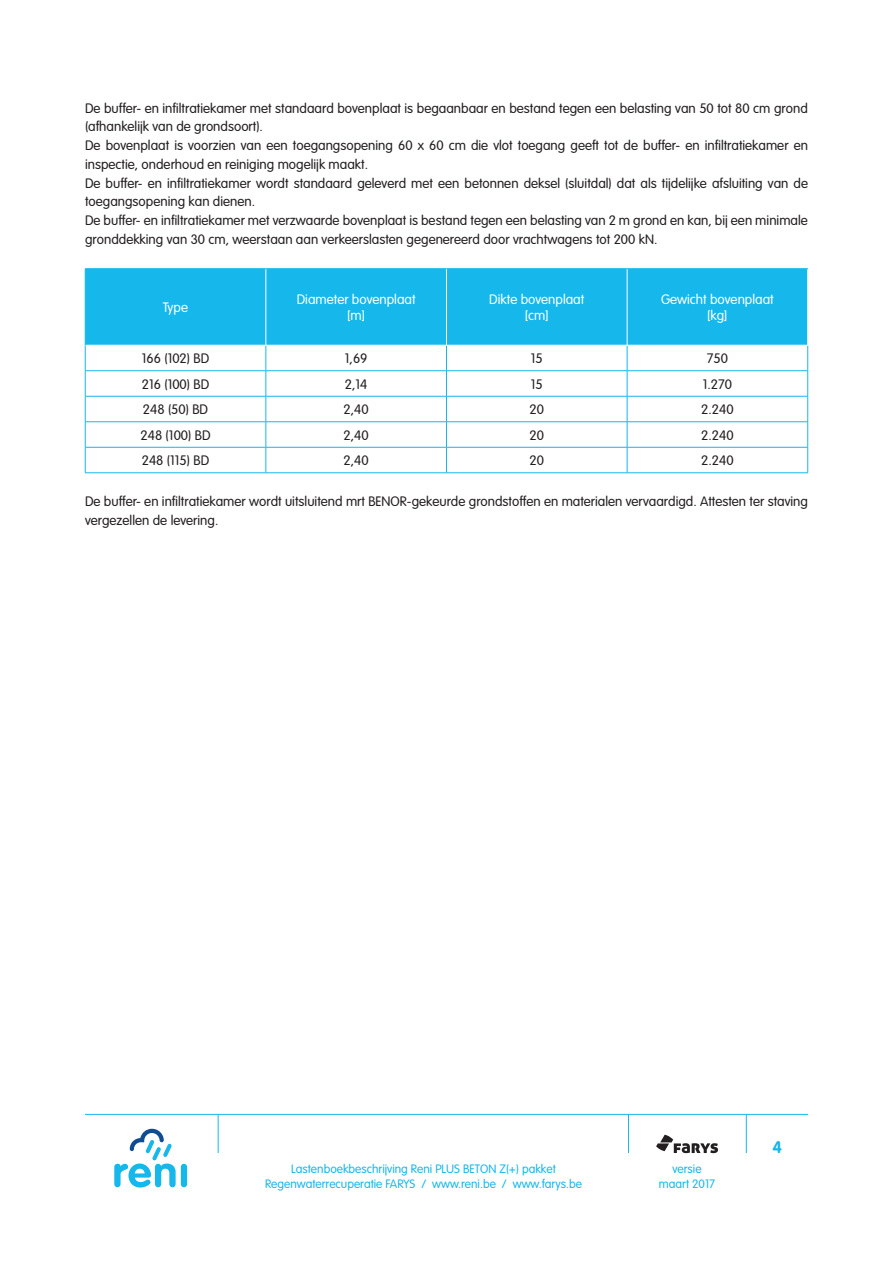
<style>
.page{position:relative;width:893px;height:1263px;background:#fff}
.page>*{position:absolute;margin:0;border:0;box-sizing:border-box;transform-origin:0 0}
.t1{font:700 16.5px "VAG Rounded Std";color:#16b7eb}
.Bodycopy{font:300 13.5px/18.8px "VAG Rounded Std";color:#231f20}
.t2{font:300 13.5px "VAG Rounded Std";color:#fff}
.t3{font:300 12px/15px "VAG Rounded Std";color:#16b7eb;text-align:center}
</style>
<div class="page">
<hr style="left:85px;top:1114px;width:723px;height:1px;background:#16b7eb">
<div style="left:181px;top:1164px;width:6px;height:23px;background:#16b7eb;border-radius:3px"></div>
<svg style="left:114px;top:1129px;width:62px;height:58px"></svg>
<hr style="left:218px;top:1114px;width:1px;height:39px;background:#16b7eb">
<hr style="left:746px;top:1114px;width:1px;height:39px;background:#16b7eb">
<hr style="left:628px;top:1114px;width:1px;height:39px;background:#16b7eb">
<svg style="left:656px;top:1135px;width:62px;height:18px"></svg>
<div style="left:86px;top:269px;width:721px;height:76px;background:#16b7eb"></div>
<hr style="left:85px;top:370px;width:181px;height:1px;background:#16b7eb">
<hr style="left:266px;top:370px;width:180px;height:1px;background:#16b7eb">
<hr style="left:446px;top:370px;width:181px;height:1px;background:#16b7eb">
<hr style="left:627px;top:370px;width:181px;height:1px;background:#16b7eb">
<hr style="left:85px;top:396px;width:181px;height:1px;background:#16b7eb">
<hr style="left:266px;top:396px;width:180px;height:1px;background:#16b7eb">
<hr style="left:446px;top:396px;width:181px;height:1px;background:#16b7eb">
<hr style="left:627px;top:396px;width:181px;height:1px;background:#16b7eb">
<hr style="left:85px;top:421px;width:181px;height:1px;background:#16b7eb">
<hr style="left:266px;top:421px;width:180px;height:1px;background:#16b7eb">
<hr style="left:446px;top:421px;width:181px;height:1px;background:#16b7eb">
<hr style="left:627px;top:421px;width:181px;height:1px;background:#16b7eb">
<hr style="left:85px;top:447px;width:181px;height:1px;background:#16b7eb">
<svg style="left:85px;top:346px;width:1px;height:126px"></svg>
<hr style="left:266px;top:447px;width:180px;height:1px;background:#16b7eb">
<svg style="left:266px;top:346px;width:1px;height:126px"></svg>
<hr style="left:446px;top:447px;width:181px;height:1px;background:#16b7eb">
<svg style="left:446px;top:346px;width:1px;height:126px"></svg>
<hr style="left:627px;top:447px;width:181px;height:1px;background:#16b7eb">
<svg style="left:627px;top:346px;width:1px;height:126px"></svg>
<svg style="left:807px;top:346px;width:1px;height:126px"></svg>
<hr style="left:85px;top:472px;width:181px;height:1px;background:#16b7eb">
<hr style="left:266px;top:472px;width:180px;height:1px;background:#16b7eb">
<hr style="left:446px;top:472px;width:181px;height:1px;background:#16b7eb">
<hr style="left:627px;top:472px;width:181px;height:1px;background:#16b7eb">
<hr style="left:266px;top:269px;width:1px;height:76px;background:#fff">
<hr style="left:446px;top:269px;width:1px;height:76px;background:#fff">
<hr style="left:627px;top:269px;width:1px;height:76px;background:#fff">
<hr style="left:85px;top:268px;width:181px;height:1px;background:#16b7eb">
<hr style="left:85px;top:269px;width:1px;height:76px;background:#16b7eb">
<hr style="left:266px;top:268px;width:180px;height:1px;background:#16b7eb">
<hr style="left:446px;top:268px;width:181px;height:1px;background:#16b7eb">
<hr style="left:627px;top:268px;width:181px;height:1px;background:#16b7eb">
<p class="Bodycopy" style="left:85px;top:99px;width:724px">De buffer- en infiltratiekamer met standaard bovenplaat is begaanbaar en bestand tegen een belasting van 50 tot 80 cm grond (afhankelijk van de grondsoort).</p>
<p class="Bodycopy" style="left:85px;top:136px;width:724px">De bovenplaat is voorzien van een toegangsopening 60 x 60 cm die vlot toegang geeft tot de buffer- en infiltratiekamer en inspectie, onderhoud en reiniging mogelijk maakt.</p>
<p class="Bodycopy" style="left:85px;top:174px;width:724px">De buffer- en infiltratiekamer wordt standaard geleverd met een betonnen deksel (sluitdal) dat als tijdelijke afsluiting van de toegangsopening kan dienen.</p>
<p class="Bodycopy" style="left:85px;top:211px;width:724px">De buffer- en infiltratiekamer met verzwaarde bovenplaat is bestand tegen een belasting van 2 m grond en kan, bij een minimale gronddekking van 30 cm, weerstaan aan verkeerslasten gegenereerd door vrachtwagens tot 200 kN.</p>
<p class="t2" style="left:163px;top:300px;width:27px">Type</p>
<p class="t2" style="left:297px;top:292px;width:120px">Diameter bovenplaat</p>
<p class="t2" style="left:347px;top:308px;width:19px">[m]</p>
<p class="t2" style="left:489px;top:292px;width:96px">Dikte bovenplaat</p>
<p class="t2" style="left:525px;top:308px;width:25px">[cm]</p>
<p class="t2" style="left:661px;top:291px;width:114px">Gewicht bovenplaat</p>
<p class="t2" style="left:707px;top:308px;width:22px">[kg]</p>
<p class="Bodycopy" style="left:142px;top:350px;width:69px">166 (102) BD</p>
<p class="Bodycopy" style="left:345px;top:350px;width:24px">1,69</p>
<p class="Bodycopy" style="left:531px;top:350px;width:13px">15</p>
<p class="Bodycopy" style="left:707px;top:350px;width:23px">750</p>
<p class="Bodycopy" style="left:142px;top:375px;width:69px">216 (100) BD</p>
<p class="Bodycopy" style="left:345px;top:375px;width:24px">2,14</p>
<p class="Bodycopy" style="left:531px;top:375px;width:13px">15</p>
<p class="Bodycopy" style="left:703px;top:375px;width:31px">1.270</p>
<p class="Bodycopy" style="left:143px;top:401px;width:67px">248 (50) BD</p>
<p class="Bodycopy" style="left:344px;top:401px;width:27px">2,40</p>
<p class="Bodycopy" style="left:530px;top:401px;width:16px">20</p>
<p class="Bodycopy" style="left:701px;top:401px;width:34px">2.240</p>
<p class="Bodycopy" style="left:141px;top:426px;width:71px">248 (100) BD</p>
<p class="Bodycopy" style="left:344px;top:426px;width:27px">2,40</p>
<p class="Bodycopy" style="left:530px;top:426px;width:16px">20</p>
<p class="Bodycopy" style="left:701px;top:426px;width:34px">2.240</p>
<p class="Bodycopy" style="left:142px;top:452px;width:69px">248 (115) BD</p>
<p class="Bodycopy" style="left:344px;top:452px;width:27px">2,40</p>
<p class="Bodycopy" style="left:530px;top:452px;width:16px">20</p>
<p class="Bodycopy" style="left:701px;top:452px;width:34px">2.240</p>
<p class="Bodycopy" style="left:85px;top:493px;width:724px">De buffer- en infiltratiekamer wordt uitsluitend mrt BENOR-gekeurde grondstoffen en materialen vervaardigd. Attesten ter staving vergezellen de levering.</p>
<p class="t3" style="left:265px;top:1161px;width:319px">Lastenboekbeschrijving Reni PLUS BETON Z(+) pakket<br>Regenwaterrecuperatie FARYS / www.reni.be / www.farys.be</p>
<p class="t3" style="left:659px;top:1161px;width:58px">versie maart 2017</p>
<p class="t1" style="left:772px;top:1137px;width:11px">4</p>
</div>
